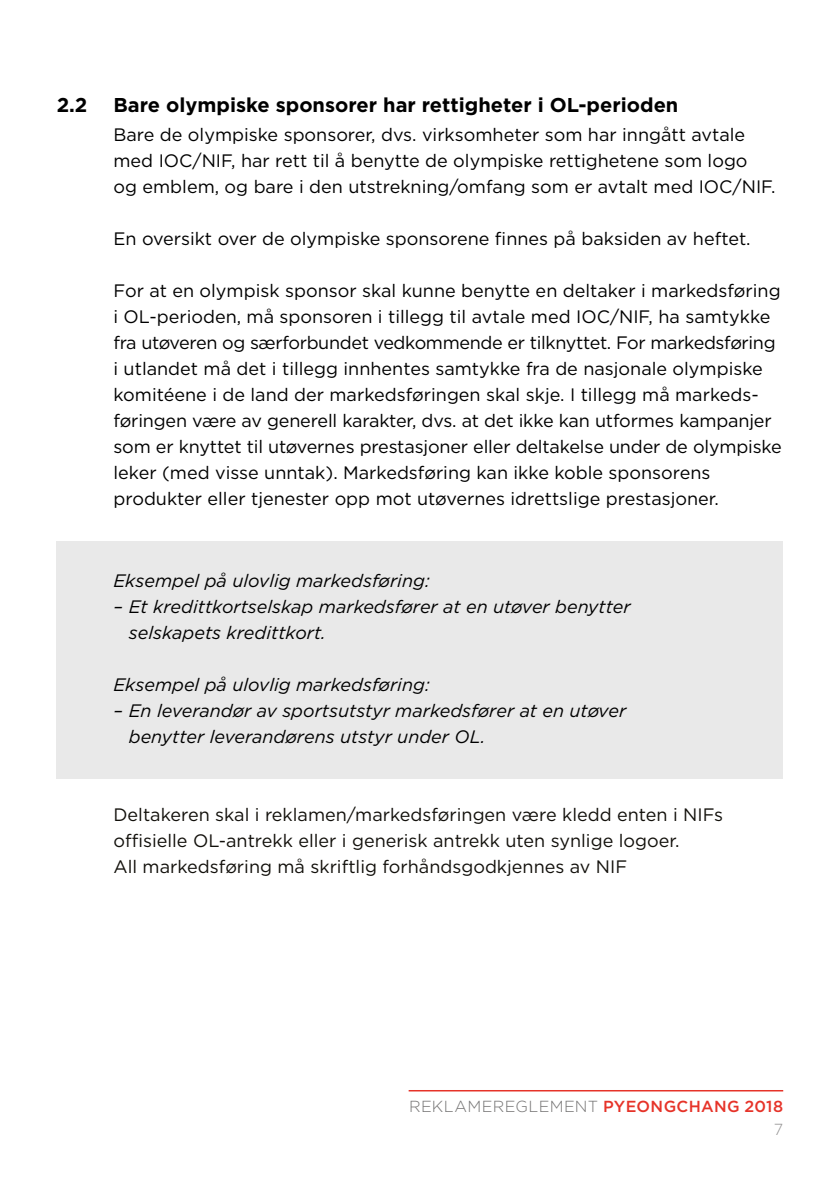
<style>
.page{position:relative;width:840px;height:1191px;background:#fff}
.page>*{position:absolute;margin:0;border:0;box-sizing:border-box;transform-origin:0 0}
.t1{font:700 20px "Gotham";color:#000}
.t2{font:18px/26px "Gotham";color:#000}
.t3{font:italic 18px/26px "Gotham";color:#000}
.t4{font:18px/26px "Gotham";color:#12100b}
.t5{font:300 16px/22.6px "Gotham";letter-spacing:.02em;color:#747373;text-align:right}
.s1{font-weight:500;color:#e63329}
.s2{color:#939292}
</style>
<div class="page">
<hr style="left:408px;top:1090px;width:374px;height:1px;background:#e63329">
<div style="left:57px;top:541px;width:725px;height:237px;background:#e9e9e9"></div>
<p class="t1" style="left:57px;top:92px;width:32px">2.2</p>
<p class="t1" style="left:113px;top:92px;width:566px">Bare olympiske sponsorer har rettigheter i OL-perioden</p>
<p class="t2" style="left:113px;top:121px;width:663px">Bare de olympiske sponsorer, dvs. virksomheter som har inngått avtale med IOC/NIF, har rett til å benytte de olympiske rettighetene som logo og emblem, og bare i den utstrekning/omfang som er avtalt med IOC/NIF.</p>
<p class="t2" style="left:113px;top:225px;width:638px">En oversikt over de olympiske sponsorene finnes på baksiden av heftet.</p>
<p class="t2" style="left:113px;top:277px;width:669px">For at en olympisk sponsor skal kunne benytte en deltaker i markedsføring i OL-perioden, må sponsoren i tillegg til avtale med IOC/NIF, ha samtykke fra utøveren og særforbundet vedkommende er tilknyttet. For markedsføring i utlandet må det i tillegg innhentes samtykke fra de nasjonale olympiske komitéene i de land der markedsføringen skal skje. I tillegg må markeds&shy;føringen være av generell karakter, dvs. at det ikke kan utformes kampanjer som er knyttet til utøvernes prestasjoner eller deltakelse under de olympiske leker (med visse unntak). Markedsføring kan ikke koble sponsorens produkter eller tjenester opp mot utøvernes idrettslige prestasjoner.</p>
<p class="t3" style="left:113px;top:567px;width:317px">Eksempel på ulovlig markedsføring:</p>
<p class="t3" style="left:129px;top:593px;width:503px;text-indent:-15px">– Et kredittkortselskap markedsfører at en utøver benytter selskapets kredittkort.</p>
<p class="t3" style="left:113px;top:671px;width:317px">Eksempel på ulovlig markedsføring:</p>
<p class="t3" style="left:129px;top:697px;width:498px;text-indent:-15px">– En leverandør av sportsutstyr markedsfører at en utøver benytter leverandørens utstyr under OL.</p>
<p class="t4" style="left:113px;top:801px;width:611px">Deltakeren skal i reklamen/markedsføringen være kledd enten i NIFs offisielle OL-antrekk eller i generisk antrekk uten synlige logoer.<br>All markedsføring må skriftlig forhåndsgodkjennes av NIF</p>
<p class="t5" style="left:409px;top:1094px;width:375px">REKLAMEREGLEMENT <span class="s1">PYEONGCHANG 2018<br></span><span class="s2">7</span></p>
</div>
